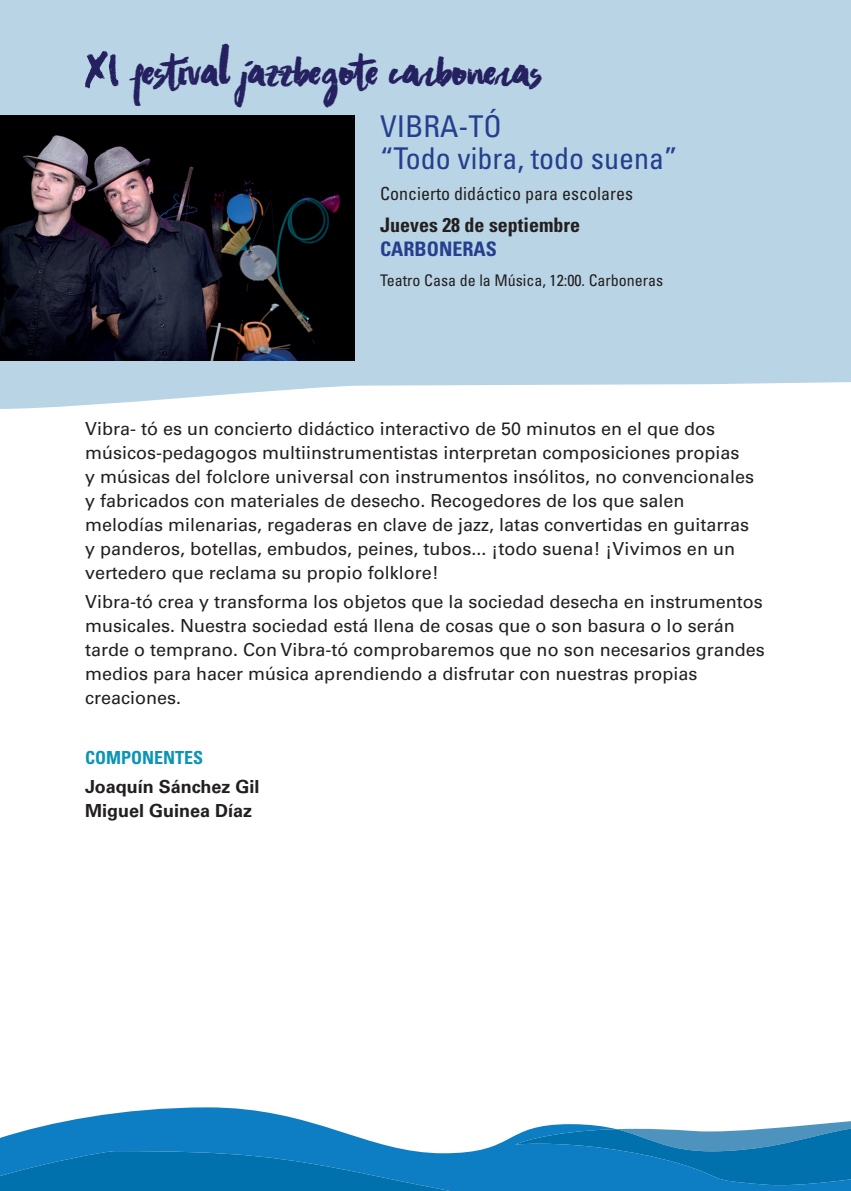
<style>
.page{position:relative;width:851px;height:1191px;background:#fff}
.page>*{position:absolute;margin:0;border:0;box-sizing:border-box;transform-origin:0 0}
.t1{font:42px "Asphalts Brush";color:#252161}
.t2{font:condensed 30px/32px "Univers LT Std";color:#253f8e}
.t3{font:700 condensed 20px "Univers LT Std";color:#231f20}
.t4{font:700 condensed 20px "Univers LT Std";color:#253f8e}
.t5{font:18px/24px "Univers LT Std";color:#231f20}
.t6{font:700 18px/24px "Univers LT Std";color:#231f20}
.t7{font:condensed 18px "Univers LT Std";color:#231f20}
.t8{font:700 condensed 18px "Univers LT Std";color:#0c94b7}
.t9{font:condensed 16px "Univers LT Std";color:#231f20}
</style>
<div class="page">
<div style="left:0;top:0;width:850px;height:409px;background:#b9d5e5"></div>
<svg style="left:85px;top:51px;width:33px;height:37px"></svg>
<svg style="left:0;top:1107px;width:850px;height:84px;fill:#0d7ec3"></svg>
<svg style="left:0;top:1151px;width:450px;height:40px;background:#0575b3"></svg>
<svg style="left:514px;top:1121px;width:336px;height:64px;background:#2c8abf"></svg>
<img style="left:0;top:115px;width:354px;height:246px">
<h1 class="t1" style="left:134px;top:42px;width:409px">festival jazzbegote carboneras</h1>
<h2 class="t2" style="left:380px;top:110px;width:299px">VIBRA-TÓ<br>“Todo vibra, todo suena”</h2>
<p class="t7" style="left:380px;top:182px;width:254px">Concierto didáctico para escolares</p>
<p class="t3" style="left:380px;top:212px;width:201px">Jueves 28 de septiembre</p>
<p class="t4" style="left:380px;top:236px;width:118px">CARBONERAS</p>
<p class="t9" style="left:380px;top:271px;width:285px">Teatro Casa de la Música, 12:00. Carboneras</p>
<p class="t5" style="left:85px;top:416px;width:670px">Vibra- tó es un concierto didáctico interactivo de 50 minutos en el que dos músicos-pedagogos multiinstrumentistas interpretan composiciones propias y músicas del folclore universal con instrumentos insólitos, no convencionales y fabricados con materiales de desecho. Recogedores de los que salen melodías milenarias, regaderas en clave de jazz, latas convertidas en guitarras y panderos, botellas, embudos, peines, tubos... ¡todo suena! ¡Vivimos en un vertedero que reclama su propio folklore!</p>
<p class="t5" style="left:85px;top:590px;width:681px">Vibra-tó crea y transforma los objetos que la sociedad desecha en instrumentos musicales. Nuestra sociedad está llena de cosas que o son basura o lo serán tarde o temprano. Con Vibra-tó comprobaremos que no son necesarios grandes medios para hacer música aprendiendo a disfrutar con nuestras propias creaciones.</p>
<p class="t8" style="left:85px;top:746px;width:120px">COMPONENTES</p>
<p class="t6" style="left:85px;top:775px;width:176px">Joaquín Sánchez Gil<br>Miguel Guinea Díaz</p>
</div>
